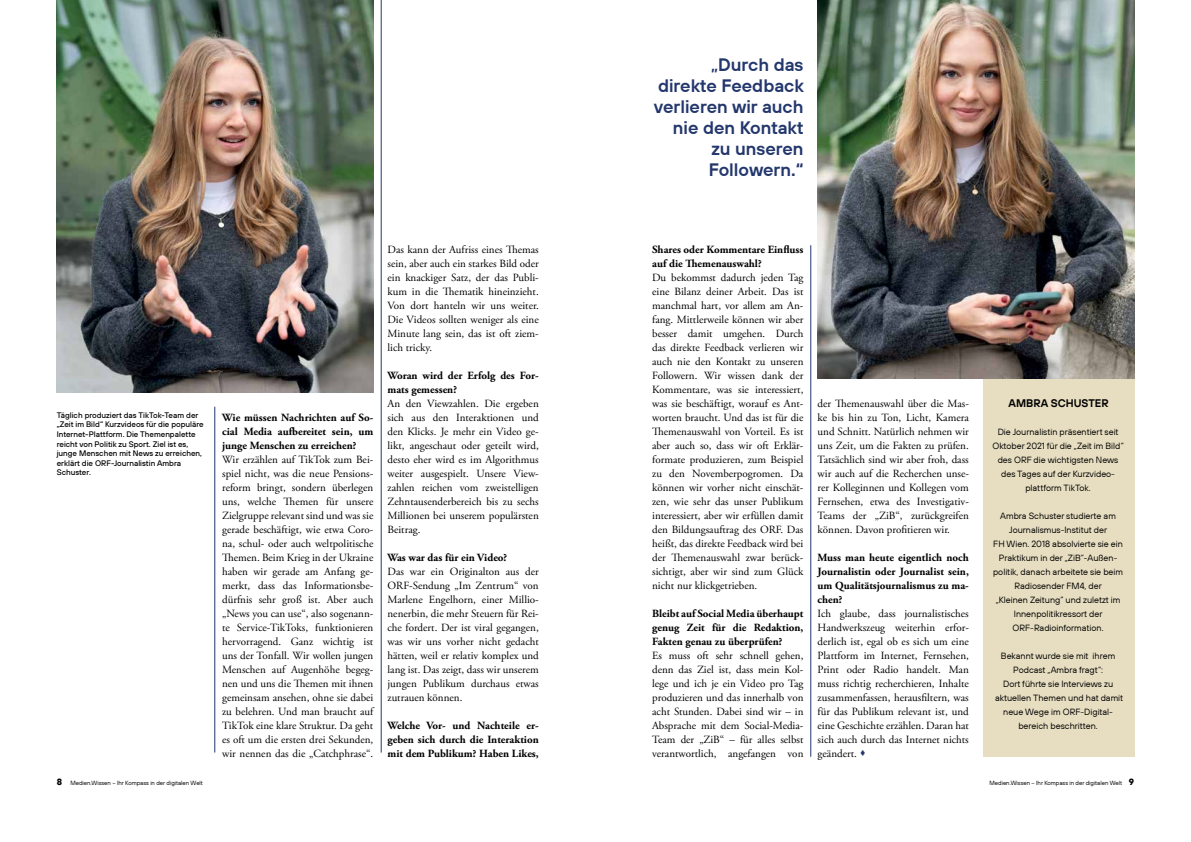
<style>
.page{position:relative;width:1191px;height:842px;background:#fff}
.page>*{position:absolute;margin:0;border:0;box-sizing:border-box;transform-origin:0 0}
.t1{font:600 18px/21px "TT Hoves";color:#23376d;text-align:right}
.t2{font:11px/14px "Adobe Garamond Pro";color:#000;text-align:justify}
.t3{font:700 11px/14px "Adobe Garamond Pro";color:#000;text-align:justify}
.t4{font:600 11px "TT Hoves";color:#000}
.t5{font:9px/14px "TT Hoves";color:#000;text-align:center}
.t6{font:700 9px "TT Hoves";color:#000}
.t7{font:500 8px/9.6px "TT Hoves";color:#000}
.t8{font:6px "TT Hoves";color:#000}
.s1{font-weight:500}
.s2{color:#23376d}
.s3{font-weight:700;font-size:9px}
</style>
<div class="page">
<div style="left:983px;top:365px;width:151px;height:392px;background:#e7dec1"></div>
<hr style="left:214px;top:407px;width:1px;height:345px;background:#23376d">
<hr style="left:381px;top:0;width:1px;height:752px;background:#23376d">
<hr style="left:810px;top:245px;width:1px;height:512px;background:#23376d">
<img style="left:817px;top:0;width:317px;height:379px">
<img style="left:57px;top:0;width:316px;height:393px">
<p class="t7" style="left:57px;top:410px;width:148px">Täglich produziert das TikTok-Team der „Zeit im Bild“ Kurzvideos für die populäre Internet-Plattform. Die Themenpalette reicht von Politik zu Sport. Ziel ist es, junge Menschen mit News zu erreichen, erklärt die ORF-Journalistin Ambra Schuster.</p>
<p class="t3" style="left:222px;top:410px;width:153px">Wie müssen Nachrichten auf So&shy;cial Media aufbereitet sein, um junge Menschen zu erreichen?</p>
<p class="t2" style="left:222px;top:453px;width:153px">Wir erzählen auf TikTok zum Bei&shy;spiel nicht, was die neue Pensions&shy;reform bringt, sondern überlegen uns, welche Themen für unsere Zielgruppe relevant sind und was sie gerade beschäftigt, wie etwa Coro&shy;na, schul- oder auch weltpolitische Themen. Beim Krieg in der Ukraine haben wir gerade am Anfang ge&shy;merkt, dass das Informationsbe&shy;dürfnis sehr groß ist. Aber auch „News you can use“, also sogenann&shy;te Service-TikToks, funktionieren hervorragend. Ganz wichtig ist uns der Tonfall. Wir wollen jungen Menschen auf Augenhöhe begeg&shy;nen und uns die Themen mit ihnen gemeinsam ansehen, ohne sie dabei zu belehren. Und man braucht auf TikTok eine klare Struktur. Da geht es oft um die ersten drei Sekunden, wir nennen das die „Catchphrase“.</p>
<p class="t2" style="left:387px;top:243px;width:153px">Das kann der Aufriss eines Themas sein, aber auch ein starkes Bild oder ein knackiger Satz, der das Publi&shy;kum in die Thematik hineinzieht.<br>Von dort hanteln wir uns weiter.<br>Die Videos sollten weniger als eine Minute lang sein, das ist oft ziem&shy;lich tricky.</p>
<p class="t3" style="left:387px;top:368px;width:153px">Woran wird der Erfolg des For&shy;mats gemessen?</p>
<p class="t2" style="left:387px;top:397px;width:153px">An den Viewzahlen. Die ergeben sich aus den Interaktionen und den Klicks. Je mehr ein Video ge&shy;likt, angeschaut oder geteilt wird, desto eher wird es im Algorithmus weiter ausgespielt. Unsere View&shy;zahlen reichen vom zweistelligen Zehntausenderbereich bis zu sechs Millionen bei unserem populärsten Beitrag.</p>
<p class="t3" style="left:387px;top:551px;width:121px">Was war das für ein Video?</p>
<p class="t2" style="left:387px;top:565px;width:153px">Das war ein Originalton aus der ORF-Sendung „Im Zentrum“ von Marlene Engelhorn, einer Millio&shy;nenerbin, die mehr Steuern für Rei&shy;che fordert. Der ist viral gegangen, was wir uns vorher nicht gedacht hätten, weil er relativ komplex und lang ist. Das zeigt, dass wir unserem jungen Publikum durchaus etwas zutrauen können.</p>
<p class="t3" style="left:387px;top:719px;width:153px">Welche Vor- und Nachteile er&shy;geben sich durch die Interaktion mit dem Publikum? Haben Likes,</p>
<h1 class="t1" style="left:654px;top:54px;width:151px"><span class="s1">„</span>Durch das direkte Feedback verlieren wir auch nie den Kontakt zu unseren<br>Followern.“</h1>
<p class="t3" style="left:652px;top:242px;width:153px">Shares oder Kommentare Einfluss auf die Themenauswahl?</p>
<p class="t2" style="left:652px;top:271px;width:153px">Du bekommst dadurch jeden Tag eine Bilanz deiner Arbeit. Das ist manchmal hart, vor allem am An&shy;fang. Mittlerweile können wir aber besser damit umgehen. Durch das direkte Feedback verlieren wir auch nie den Kontakt zu unseren Followern. Wir wissen dank der Kommentare, was sie interessiert, was sie beschäftigt, worauf es Ant&shy;worten braucht. Und das ist für die Themenauswahl von Vorteil. Es ist aber auch so, dass wir oft Erklär&shy;formate produzieren, zum Beispiel zu den Novemberpogromen. Da können wir vorher nicht einschät&shy;zen, wie sehr das unser Publikum interessiert, aber wir erfüllen damit den Bildungsauftrag des ORF. Das heißt, das direkte Feedback wird bei der Themenauswahl zwar berück&shy;sichtigt, aber wir sind zum Glück nicht nur klickgetrieben.</p>
<p class="t3" style="left:652px;top:606px;width:153px">Bleibt auf Social Media überhaupt genug Zeit für die Redaktion, Fakten genau zu überprüfen?</p>
<p class="t2" style="left:652px;top:649px;width:153px">Es muss oft sehr schnell gehen, denn das Ziel ist, dass mein Kol&shy;lege und ich je ein Video pro Tag produzieren und das innerhalb von acht Stunden. Dabei sind wir – in Absprache mit dem Social-Media-Team der „ZiB“ – für alles selbst verantwortlich, angefangen von</p>
<p class="t2" style="left:817px;top:397px;width:153px">der Themenauswahl über die Mas&shy;ke bis hin zu Ton, Licht, Kamera und Schnitt. Natürlich nehmen wir uns Zeit, um die Fakten zu prüfen.<br>Tatsächlich sind wir aber froh, dass wir auch auf die Recherchen unse&shy;rer Kolleginnen und Kollegen vom Fernsehen, etwa des Investigativ-Teams der „ZiB“, zurückgreifen können. Davon profitieren wir.</p>
<p class="t3" style="left:817px;top:551px;width:153px">Muss man heute eigentlich noch Journalistin oder Journalist sein, um Qualitätsjournalismus zu ma&shy;chen?</p>
<p class="t2" style="left:817px;top:607px;width:153px">Ich glaube, dass journalistisches Handwerkszeug weiterhin erfor&shy;derlich ist, egal ob es sich um eine Plattform im Internet, Fernsehen, Print oder Radio handelt. Man muss richtig recherchieren, Inhalte zusammenfassen, herausfiltern, was für das Publikum relevant ist, und eine Geschichte erzählen. Daran hat sich auch durch das Internet nichts geändert. <span class="s2">•</span></p>
<p class="t4" style="left:1008px;top:396px;width:102px">AMBRA SCHUSTER</p>
<p class="t5" style="left:992px;top:424px;width:133px">Die Journalistin präsentiert seit<br>Oktober 2021 für die „Zeit im Bild“ des ORF die wichtigsten News des Tages auf der Kurzvideo&shy;plattform TikTok.</p>
<p class="t5" style="left:993px;top:508px;width:131px">Ambra Schuster studierte am<br>Journalismus-Institut der<br>FH Wien. 2018 absolvierte sie ein<br>Praktikum in der „ZiB“-Außen&shy;politik, danach arbeitete sie beim<br>Radiosender FM4, der<br>„Kleinen Zeitung” und zuletzt im<br>Innenpolitikressort der<br>ORF-Radioinformation.</p>
<p class="t5" style="left:995px;top:648px;width:130px">Bekannt wurde sie mit ihrem<br>Podcast „Ambra fragt“:<br>Dort führte sie Interviews zu aktuellen Themen und hat damit neue Wege im ORF-Digital&shy;bereich beschritten.</p>
<p class="t6" style="left:57px;top:776px;width:7px">8</p>
<p class="t8" style="left:70px;top:779px;width:134px">Medien.Wissen – Ihr Kompass in der digitalen Welt</p>
<p class="t8" style="left:989px;top:779px;width:146px">Medien.Wissen – Ihr Kompass in der digitalen Welt <span class="s3">9</span></p>
</div>
